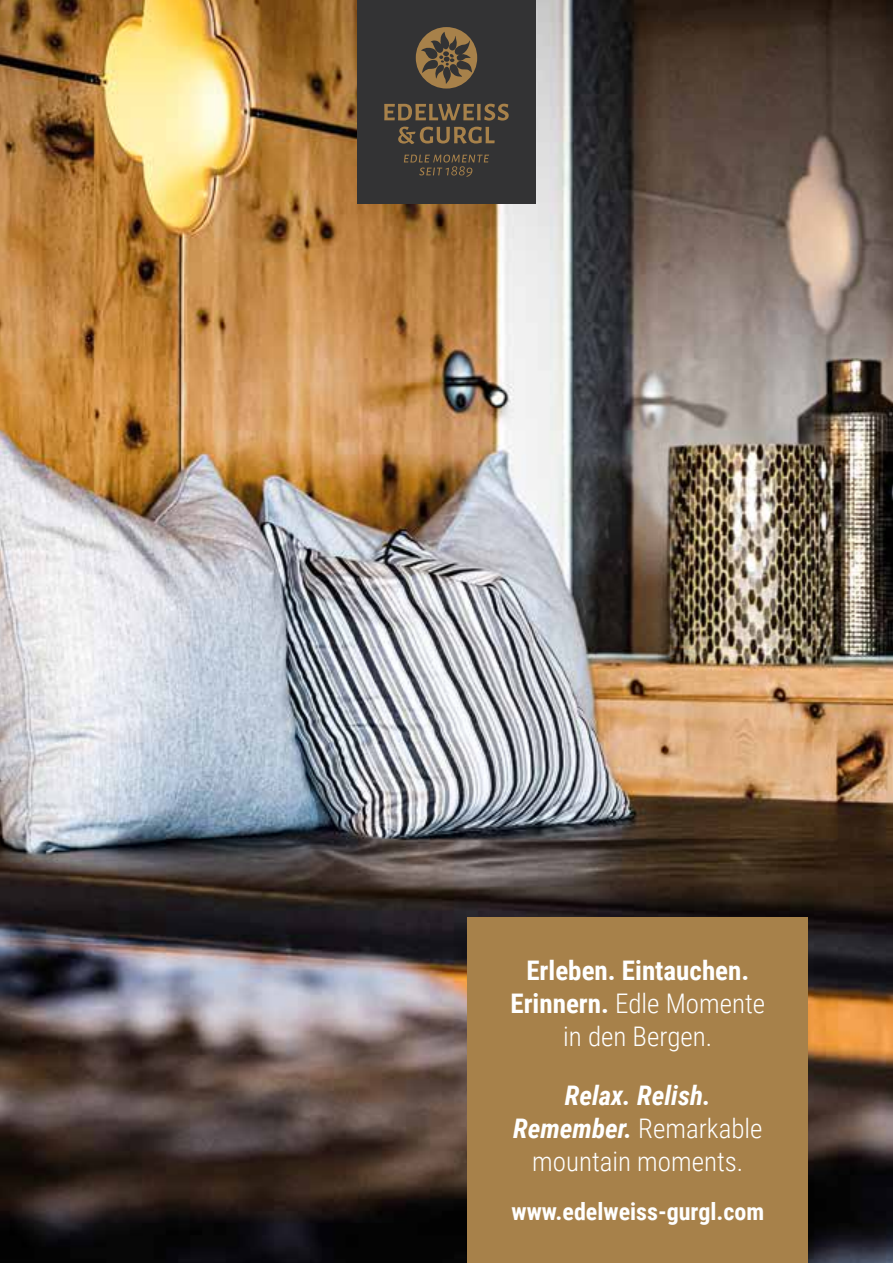
<style>
.page{position:relative;width:893px;height:1263px;background:#fff}
.page>*{position:absolute;margin:0;border:0;box-sizing:border-box;transform-origin:0 0}
.t1{font:700 27px/33px "Roboto Condensed";color:#fff;text-align:center}
.t2{font:300 27px/33px "Roboto Condensed";color:#fff;text-align:center}
.t3{font:700 24px "Roboto Condensed";color:#fff}
.s1{font-weight:300}
.s2{font-weight:700;font-style:italic}
</style>
<div class="page">
<img style="left:0;top:0;width:893px;height:1263px">
<div style="left:357px;top:0;width:179px;height:204px;background:#333334"></div>
<svg style="left:384px;top:104px;width:125px;height:17px"></svg>
<svg style="left:398px;top:127px;width:97px;height:17px"></svg>
<svg style="left:404px;top:155px;width:85px;height:22px"></svg>
<svg style="left:416px;top:27px;width:61px;height:62px"></svg>
<div style="left:468px;top:918px;width:340px;height:345px;background:#a7814a"></div>
<p class="t1" style="left:510px;top:953px;width:256px">Erleben. Eintauchen.<br>Erinnern. <span class="s1">Edle Momente in den Bergen.</span></p>
<p class="t2" style="left:513px;top:1078px;width:251px"><span class="s2">Relax. Relish.<br>Remember.</span> Remarkable mountain moments.</p>
<p class="t3" style="left:511px;top:1195px;width:254px">www.edelweiss-gurgl.com</p>
</div>
